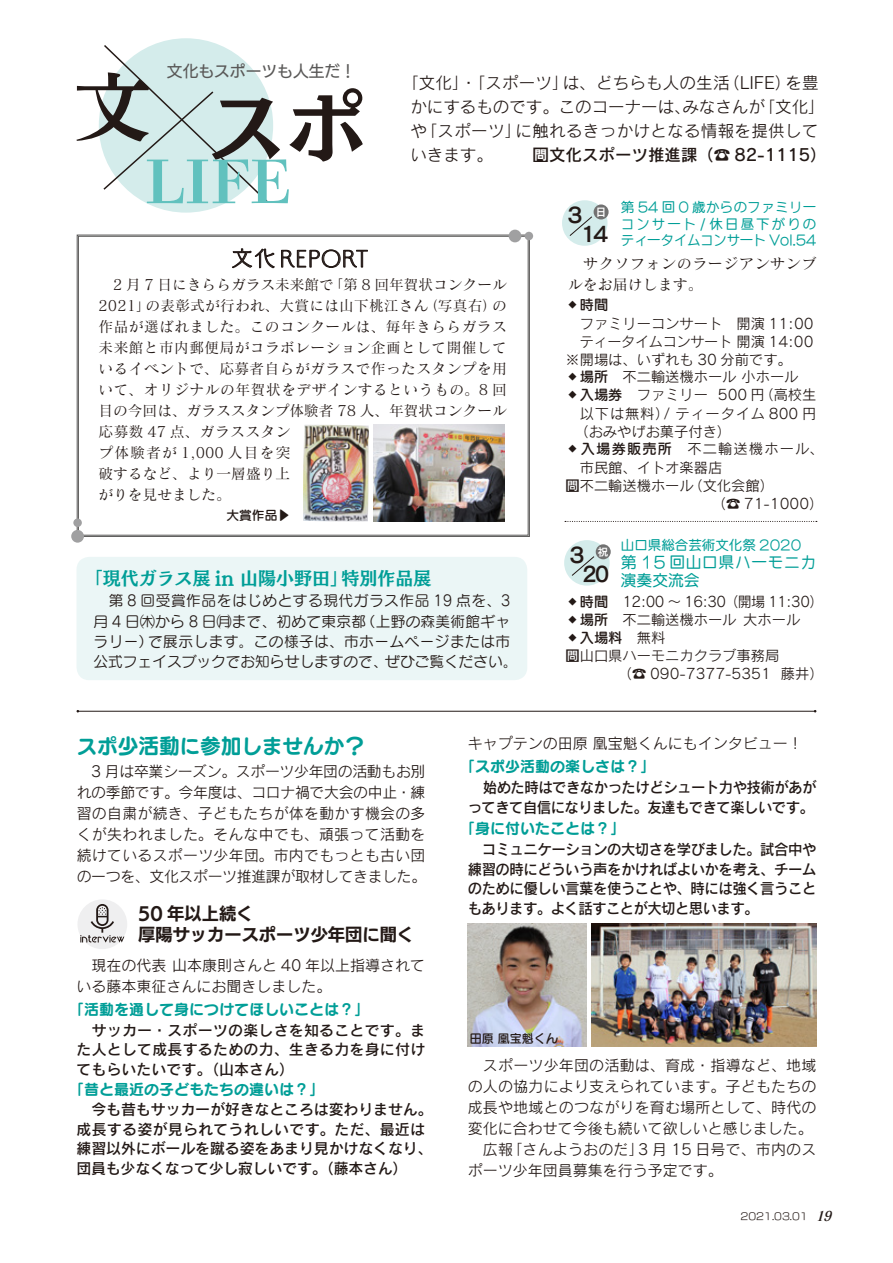
<style>
.page{position:relative;width:893px;height:1263px;background:#fff}
.page>*{position:absolute;margin:0;border:0;box-sizing:border-box;transform-origin:0 0}
.t1{font:21px "UD Marugo Small Pr 6 N B";letter-spacing:-.01em;color:#009e97}
.t2{font:21px "Pearl Std L";letter-spacing:.06em;color:#231916}
.t3{font:21px "New Cezanne Pro N DB";color:#231916}
.t4{font:21px "New Cezanne Pro N DB";color:#231916;scale:.92 1}
.t5{font:18px "Mode Min B Std B";color:#009e97}
.t6{font:17.25px "UD Kakugo Large Pr 6 N B";color:#231916}
.t7{font:16.5px/24px "Rodin Pro N M";letter-spacing:.015em;color:#231916;text-align:center}
.t8{font:16.5px "Rodin Pro DB";color:#231916}
.t9{font:15.75px/18px "Anito Std M";letter-spacing:.04em;color:#009e97}
.t10{font:15.75px "UD Kakugo Large Pr 6 N M";color:#595857}
.t11{font:15px/21px "Rodin Pro M";color:#231916}
.t12{font:15px/19.5px "Rodin Pro DB";letter-spacing:-.02em;color:#231916;text-align:justify}
.t13{font:15px/19.5px "Rodin Pro DB";letter-spacing:-.02em;color:#231916;text-align:right;scale:.96 1}
.t14{font:15px "Seurat Pro N B";color:#009e97}
.t15{font:15px/20.2px "Matisse Pro M";letter-spacing:.04em;color:#231916}
.t16{font:15px "Seurat Pro B";color:#009e97}
.t17{font:14.7px/21px "Matisse Pro N M";letter-spacing:.03em;color:#231916}
.t18{font:14.7px/20.2px "Seurat Pro M";letter-spacing:.02em;color:#231916}
.t19{font:14.25px "Rodin Pro M";color:#231916}
.t20{font:14.25px/18.1px "Rodin Pro M";letter-spacing:.04em;color:#231916}
.t21{font:14.25px "Rodin Pro M";letter-spacing:-.04em;color:#231916}
.t22{font:14.25px "Rodin Pro M";letter-spacing:-.02em;color:#231916}
.t23{font:14.25px "Rodin Pro M";letter-spacing:.06em;color:#231916}
.t24{font:14.25px "Seurat Pro DB";color:#231916}
.t25{font:13.5px/16.5px "Anito Std M";color:#009e97;text-align:justify}
.t26{font:12.75px "Seurat Pro DB";color:#231916}
.t27{font:12px "Seurat Pro DB";color:#231916}
.t28{font:10.5px "New Cezanne Pro DB";color:#fff}
.t29{font:9.75px "New Rodin Pro M";color:#231916}
.s1{font-family:"Rodin Pro N M"}
.s2{font-family:"Seurat Pro DB"}
.s3{font-family:"Rodin Pro M"}
.s4{font-family:"Matisse Eleganto Pro B";font-style:italic;font-size:13.5px}
</style>
<div class="page">
<div style="left:99px;top:38px;width:174px;height:175px;background:#d4eceb;border-radius:50%"></div>
<svg style="left:77px;top:235px;width:453px;height:302px"></svg>
<div style="left:78px;top:236px;width:450px;height:299px;border:1px solid #595857"></div>
<div style="left:71px;top:530px;width:13px;height:13px;background:#a0a0a1;border-radius:50%"></div>
<div style="left:73px;top:518px;width:9px;height:9px;background:#a0a0a1;border-radius:50%"></div>
<div style="left:525px;top:232px;width:8px;height:8px;background:#a0a0a1;border-radius:50%"></div>
<div style="left:509px;top:230px;width:12px;height:12px;background:#a0a0a1;border-radius:50%"></div>
<div style="left:77px;top:557px;width:450px;height:123px;background:#ebf6f6;border-radius:13px"></div>
<svg style="left:565px;top:521px;width:252px;height:1px"></svg>
<img style="left:592px;top:923px;width:224px;height:124px">
<img style="left:468px;top:923px;width:119px;height:124px">
<img style="left:373px;top:424px;width:132px;height:98px">
<img style="left:303px;top:425px;width:66px;height:96px">
<svg style="left:76px;top:43px;width:287px;height:161px"></svg>
<hr style="left:78px;top:711px;width:737px;height:1px;background:#231916">
<div style="left:564px;top:540px;width:46px;height:46px;background:#d4eceb;border-radius:50%"></div>
<svg style="left:571px;top:556px;width:24px;height:20px"></svg>
<div style="left:562px;top:200px;width:45px;height:46px;background:#d4eceb;border-radius:50%"></div>
<svg style="left:569px;top:216px;width:23px;height:20px"></svg>
<div style="left:596px;top:544px;width:15px;height:15px;background:#727272;border-radius:50%"></div>
<div style="left:594px;top:204px;width:15px;height:15px;background:#727272;border-radius:50%"></div>
<div style="left:77px;top:899px;width:50px;height:50px;background:#efeff0;border-radius:50%"></div>
<svg style="left:80px;top:904px;width:44px;height:39px"></svg>
<svg style="left:232px;top:248px;width:43px;height:20px"></svg>
<svg style="left:281px;top:249px;width:87px;height:19px"></svg>
<p class="t10" style="left:167px;top:63px;width:190px">文化もスポーツも人生だ！</p>
<p class="t7" style="left:402px;top:71px;width:424px">「文化」・「スポーツ」は、どちらも人の生活（LIFE）を豊かにするものです。このコーナーは、みなさんが「文化」や「スポーツ」に触れるきっかけとなる情報を提供して</p>
<p class="t8" style="left:410px;top:144px;width:418px"><span class="s1">いきます。　　</span>問文化スポーツ推進課（☎ 82-1115）</p>
<p class="t2" style="left:232px;top:241px;width:138px">文化 REPORT</p>
<p class="t17" style="left:99px;top:274px;width:410px">　2 月 7 日にきららガラス未来館で「第 8 回年賀状コンクール<br>2021」の表彰式が行われ、大賞には山下桃江さん（写真右）の作品が選ばれました。このコンクールは、毎年きららガラス未来館と市内郵便局がコラボレーション企画として開催しているイベントで、応募者自らがガラスで作ったスタンプを用いて、オリジナルの年賀状をデザインするというもの。8 回目の今回は、ガラススタンプ体験者 78 人、年賀状コンクール応募数 47 点、ガラススタン<br>プ体験者が 1,000 人目を突<br>破するなど、より一層盛り上<br>がりを見せました。</p>
<p class="t26" style="left:226px;top:507px;width:65px">大賞作品▶</p>
<p class="t5" style="left:85px;top:563px;width:348px">「現代ガラス展 in 山陽小野田」特別作品展</p>
<p class="t18" style="left:94px;top:590px;width:426px">　第 8 回受賞作品をはじめとする現代ガラス作品 19 点を、3月 4 日㈭から 8 日㈪まで、初めて東京都（上野の森美術館ギャラリー）で展示します。この様子は、市ホームページまたは市公式フェイスブックでお知らせしますので、ぜひご覧ください。</p>
<p class="t3" style="left:567px;top:196px;width:17px">3</p>
<p class="t28" style="left:596px;top:203px;width:12px">日</p>
<p class="t3" style="left:581px;top:216px;width:29px">14</p>
<p class="t25" style="left:621px;top:198px;width:197px">第 54 回 0 歳からのファミリーコンサート / 休日昼下がりのティータイムコンサート Vol.54</p>
<p class="t15" style="left:568px;top:253px;width:250px">　サクソフォンのラージアンサンブルをお届けします。</p>
<p class="t24" style="left:566px;top:296px;width:44px">❖時間</p>
<p class="t19" style="left:580px;top:314px;width:235px">ファミリーコンサート　開演 11:00</p>
<p class="t22" style="left:580px;top:332px;width:235px">ティータイムコンサート 開演 14:00</p>
<p class="t19" style="left:566px;top:350px;width:228px">※開場は、いずれも 30 分前です。</p>
<p class="t19" style="left:566px;top:368px;width:234px"><span class="s2">❖場所　</span>不二輸送機ホール 小ホール</p>
<p class="t19" style="left:566px;top:386px;width:252px"><span class="s2">❖入場券　</span>ファミリー 500 円（高校生</p>
<p class="t23" style="left:580px;top:404px;width:238px">以下は無料）/ ティータイム 800 円</p>
<p class="t19" style="left:574px;top:422px;width:158px">（おみやげお菓子付き）</p>
<p class="t20" style="left:580px;top:439px;width:245px;text-indent:-14px"><span class="s2">❖入場券販売所　</span>不二輸送機ホール、市民館、イトオ楽器店</p>
<p class="t19" style="left:566px;top:476px;width:210px">問不二輸送機ホール（文化会館）</p>
<p class="t19" style="left:712px;top:494px;width:113px">（☎ 71︎ -1000）</p>
<p class="t25" style="left:621px;top:536px;width:182px">山口県総合芸術文化祭 2020</p>
<p class="t9" style="left:621px;top:552px;width:197px">第 15 回山口県ハーモニカ演奏交流会</p>
<p class="t3" style="left:570px;top:536px;width:17px">3</p>
<p class="t4" style="left:582px;top:555px;width:31px">20</p>
<p class="t28" style="left:598px;top:543px;width:12px">祝</p>
<p class="t21" style="left:566px;top:592px;width:259px"><span class="s2">❖時間　</span>12:00 〜 16:30（開場 11:30）</p>
<p class="t19" style="left:566px;top:610px;width:236px"><span class="s2">❖場所</span> 不二輸送機ホール大ホール</p>
<p class="t24" style="left:566px;top:628px;width:101px">❖入場料　<span class="s3">無料</span></p>
<p class="t19" style="left:566px;top:646px;width:215px">問山口県ハーモニカクラブ事務局</p>
<p class="t19" style="left:618px;top:664px;width:207px">（☎ 090-7377︎-5351 藤井）</p>
<p class="t1" style="left:77px;top:735px;width:290px">スポ少活動に参加しませんか？</p>
<p class="t11" style="left:77px;top:760px;width:351px;text-align:justify">　3 月は卒業シーズン。スポーツ少年団の活動もお別れの季節です。今年度は、コロナ禍で大会の中止・練習の自粛が続き、子どもたちが体を動かす機会の多くが失われました。そんな中でも、頑張って活動を続けているスポーツ少年団。市内でもっとも古い団の一つを、文化スポーツ推進課が取材してきました。</p>
<p class="t6" style="left:138px;top:904px;width:117px">50 年以上続く</p>
<p class="t6" style="left:138px;top:925px;width:278px">厚陽サッカースポーツ少年団に聞く</p>
<p class="t11" style="left:77px;top:954px;width:350px">　現在の代表 山本康則さんと 40 年以上指導されている藤本東征さんにお聞きしました。</p>
<p class="t16" style="left:69px;top:999px;width:302px">「活動を通して身につけてほしいことは？」</p>
<p class="t12" style="left:77px;top:1020px;width:350px">　サッカー・スポーツの楽しさを知ることです。また人として成長するための力、生きる力を身に付けてもらいたいです。（山本さん）</p>
<p class="t14" style="left:69px;top:1078px;width:257px">「昔と最近の子どもたちの違いは？」</p>
<p class="t12" style="left:77px;top:1099px;width:358px;text-align:left">　今も昔もサッカーが好きなところは変わりません。成長する姿が見られてうれしいです。ただ、最近は練習以外にボールを蹴る姿をあまり見かけなくなり、団員も少なくなって少し寂しいです。（藤本さん）</p>
<p class="t11" style="left:468px;top:732px;width:337px">キャプテンの田原 凰宝魁くんにもインタビュー！</p>
<p class="t14" style="left:460px;top:756px;width:196px">「スポ少活動の楽しさは？」</p>
<p class="t13" style="left:468px;top:777px;width:365px">始めた時はできなかったけどシュート力や技術があがってきて自信になりました。友達もできて楽しいです。</p>
<p class="t14" style="left:460px;top:818px;width:166px">「身に付いたことは？」</p>
<p class="t13" style="left:468px;top:839px;width:365px;text-align:justify">　コミュニケーションの大切さを学びました。試合中や練習の時にどういう声をかければよいかを考え、チームのために優しい言葉を使うことや、時には強く言うこともあります。よく話すことが大切と思います。</p>
<p class="t27" style="left:470px;top:1030px;width:89px">田原 凰宝魁くん</p>
<p class="t11" style="left:468px;top:1054px;width:350px;text-align:justify">　スポーツ少年団の活動は、育成・指導など、地域の人の協力により支えられています。子どもたちの成長や地域とのつながりを育む場所として、時代の変化に合わせて今後も続いて欲しいと感じました。</p>
<p class="t11" style="left:468px;top:1138px;width:350px">　広報「さんようおのだ」3 月 15 日号で、市内のスポーツ少年団員募集を行う予定です。</p>
<p class="t29" style="left:740px;top:1208px;width:97px">2021.03.01 <span class="s4">19</span></p>
</div>
